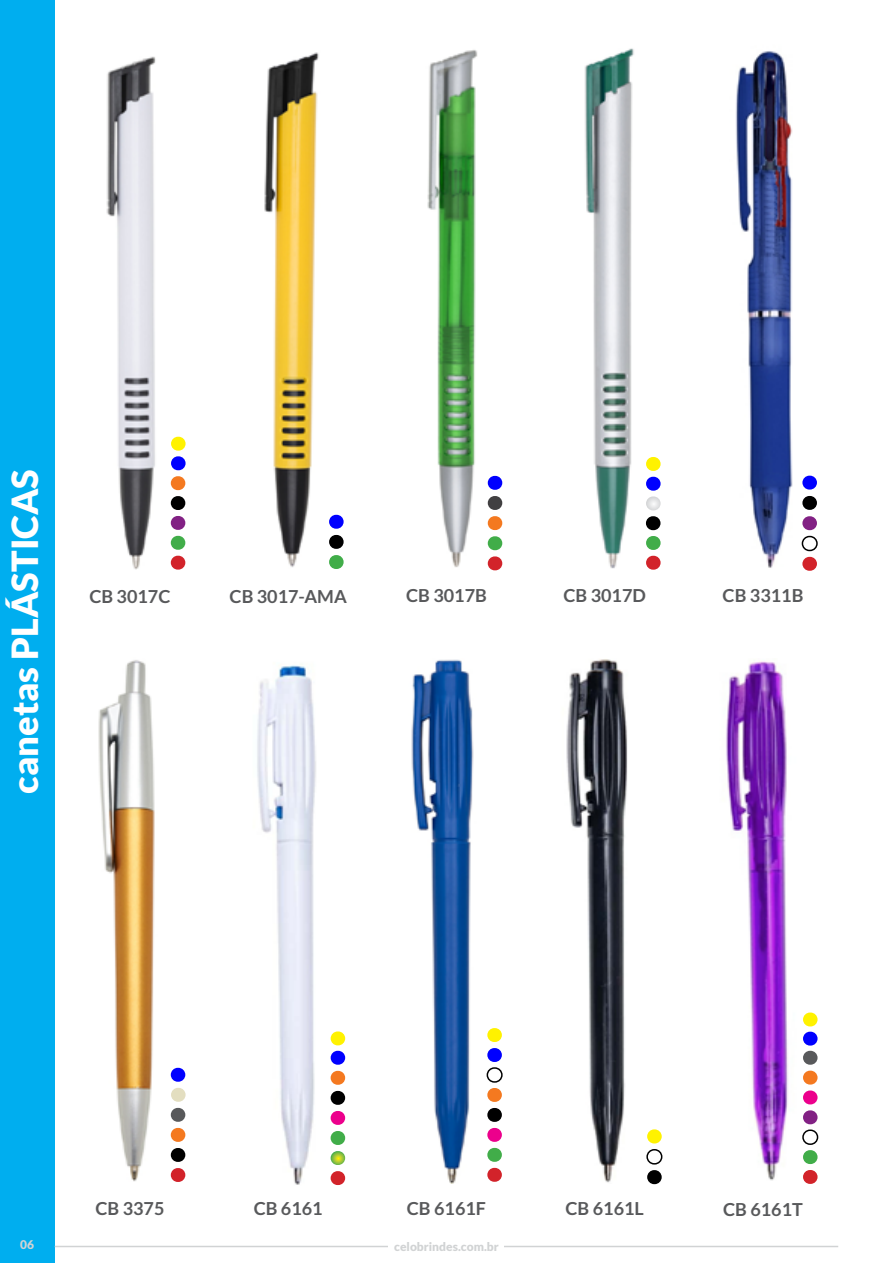
<style>
.page{position:relative;width:893px;height:1263px;background:#fff}
.page>*{position:absolute;margin:0;border:0;box-sizing:border-box;transform-origin:0 0}
.t1{font:900 36px "Lato";color:#fff}
.t2{font:700 18px "Lato";color:#58595b}
.t3{font:900 12px "Lato";color:#d1d3d4}
</style>
<div class="page">
<img style="left:427px;top:50px;width:51px;height:518px">
<div style="left:488px;top:516px;width:14px;height:14px;background:#f47920;border-radius:7px"></div>
<div style="left:488px;top:496px;width:14px;height:14px;background:#414042;border-radius:7px"></div>
<div style="left:488px;top:476px;width:14px;height:14px;background:#00f;border-radius:7px"></div>
<div style="left:488px;top:536px;width:14px;height:14px;background:#41ad49;border-radius:7px"></div>
<div style="left:488px;top:556px;width:14px;height:14px;background:#d2232a;border-radius:7px"></div>
<img style="left:735px;top:51px;width:58px;height:517px">
<div style="left:802px;top:557px;width:15px;height:14px;background:#d2232a;border-radius:7px"></div>
<div style="left:802px;top:536px;width:16px;height:15px;border:2px solid #000;border-radius:7px"></div>
<div style="left:802px;top:516px;width:15px;height:14px;background:#822184;border-radius:7px"></div>
<div style="left:802px;top:496px;width:15px;height:14px;background:#000;border-radius:7px"></div>
<div style="left:802px;top:476px;width:15px;height:14px;background:#00f;border-radius:7px"></div>
<img style="left:584px;top:48px;width:50px;height:521px">
<div style="left:646px;top:477px;width:15px;height:14px;background:#00f;border-radius:7px"></div>
<div style="left:646px;top:457px;width:15px;height:14px;background:#fff200;border-radius:7px"></div>
<svg style="left:646px;top:496px;width:15px;height:14px"></svg>
<div style="left:646px;top:516px;width:14px;height:14px;background:#000;border-radius:7px"></div>
<div style="left:646px;top:536px;width:15px;height:14px;background:#41ad49;border-radius:7px"></div>
<div style="left:646px;top:556px;width:15px;height:14px;background:#d2232a;border-radius:7px"></div>
<img style="left:257px;top:665px;width:81px;height:520px">
<div style="left:331px;top:1091px;width:14px;height:14px;background:#000;border-radius:7px"></div>
<div style="left:331px;top:1071px;width:14px;height:14px;background:#f47920;border-radius:7px"></div>
<div style="left:331px;top:1051px;width:14px;height:14px;background:#00f;border-radius:7px"></div>
<div style="left:331px;top:1031px;width:14px;height:14px;background:#fff200;border-radius:7px"></div>
<div style="left:331px;top:1111px;width:14px;height:14px;background:#ec008c;border-radius:7px"></div>
<div style="left:331px;top:1131px;width:14px;height:14px;background:#41ad49;border-radius:7px"></div>
<svg style="left:331px;top:1151px;width:14px;height:14px"></svg>
<div style="left:331px;top:1171px;width:14px;height:14px;background:#d2232a;border-radius:7px"></div>
<img style="left:98px;top:660px;width:57px;height:522px">
<div style="left:171px;top:1108px;width:14px;height:14px;background:#58595b;border-radius:7px"></div>
<div style="left:171px;top:1088px;width:15px;height:14px;background:#e3dec0;border-radius:7px"></div>
<div style="left:171px;top:1068px;width:14px;height:14px;background:#00f;border-radius:7px"></div>
<div style="left:171px;top:1128px;width:14px;height:14px;background:#f47920;border-radius:7px"></div>
<div style="left:171px;top:1148px;width:14px;height:14px;background:#000;border-radius:7px"></div>
<div style="left:171px;top:1168px;width:14px;height:14px;background:#d2232a;border-radius:7px"></div>
<img style="left:264px;top:52px;width:67px;height:515px">
<div style="left:329px;top:515px;width:15px;height:14px;background:#00f;border-radius:7px"></div>
<div style="left:329px;top:535px;width:15px;height:14px;background:#000;border-radius:7px"></div>
<div style="left:329px;top:555px;width:15px;height:14px;background:#41ad49;border-radius:7px"></div>
<img style="left:106px;top:56px;width:50px;height:513px">
<div style="left:171px;top:476px;width:14px;height:14px;background:#f47920;border-radius:7px"></div>
<div style="left:171px;top:456px;width:15px;height:14px;background:#00f;border-radius:7px"></div>
<div style="left:171px;top:437px;width:15px;height:14px;background:#fff200;border-radius:7px"></div>
<div style="left:171px;top:496px;width:14px;height:14px;background:#000;border-radius:7px"></div>
<div style="left:171px;top:516px;width:14px;height:14px;background:#822184;border-radius:7px"></div>
<div style="left:171px;top:536px;width:14px;height:14px;background:#41ad49;border-radius:7px"></div>
<div style="left:171px;top:556px;width:14px;height:14px;background:#d2232a;border-radius:7px"></div>
<img style="left:411px;top:659px;width:63px;height:524px">
<div style="left:487px;top:1067px;width:16px;height:16px;border:2px solid #000;border-radius:7px"></div>
<div style="left:487px;top:1048px;width:15px;height:14px;background:#00f;border-radius:7px"></div>
<div style="left:487px;top:1028px;width:15px;height:14px;background:#fff200;border-radius:7px"></div>
<div style="left:487px;top:1088px;width:15px;height:14px;background:#f47920;border-radius:7px"></div>
<div style="left:487px;top:1108px;width:15px;height:14px;background:#000;border-radius:7px"></div>
<div style="left:487px;top:1128px;width:15px;height:14px;background:#ec008c;border-radius:7px"></div>
<div style="left:487px;top:1148px;width:15px;height:14px;background:#41ad49;border-radius:7px"></div>
<div style="left:487px;top:1168px;width:15px;height:14px;background:#d2232a;border-radius:7px"></div>
<img style="left:566px;top:659px;width:88px;height:524px">
<div style="left:647px;top:1129px;width:15px;height:14px;background:#fff200;border-radius:7px"></div>
<div style="left:647px;top:1150px;width:15px;height:14px;background:#fff;border-radius:7px"></div>
<div style="left:646px;top:1149px;width:16px;height:15px;border:2px solid #000;border-radius:7px"></div>
<div style="left:647px;top:1170px;width:15px;height:14px;background:#000;border-radius:7px"></div>
<img style="left:726px;top:661px;width:85px;height:520px">
<div style="left:803px;top:1090px;width:14px;height:14px;background:#ec008c;border-radius:7px"></div>
<div style="left:803px;top:1110px;width:14px;height:14px;background:#822184;border-radius:7px"></div>
<div style="left:803px;top:1130px;width:14px;height:14px;background:#fff;border-radius:7px"></div>
<div style="left:802px;top:1129px;width:16px;height:16px;border:2px solid #000;border-radius:7px"></div>
<div style="left:803px;top:1150px;width:14px;height:14px;background:#41ad49;border-radius:7px"></div>
<div style="left:803px;top:1170px;width:14px;height:14px;background:#d2232a;border-radius:7px"></div>
<div style="left:803px;top:1071px;width:14px;height:13px;background:#f47920;border-radius:7px"></div>
<div style="left:803px;top:1051px;width:14px;height:14px;background:#58595b;border-radius:7px"></div>
<div style="left:803px;top:1032px;width:14px;height:13px;background:#00f;border-radius:7px"></div>
<div style="left:803px;top:1012px;width:14px;height:14px;background:#fff200;border-radius:7px"></div>
<div style="left:0;top:0;width:54px;height:1263px;background:#00aeef"></div>
<hr style="left:55px;top:1246px;width:783px;height:1px;background:#d1d3d4">
<div style="left:389px;top:1241px;width:115px;height:11px;background:#fff"></div>
<h1 class="t1" style="left:4px;top:794px;width:326px;rotate:-90deg">canetas PLÁSTICAS</h1>
<p class="t2" style="left:89px;top:586px;width:83px">CB 3017C</p>
<p class="t2" style="left:230px;top:586px;width:119px">CB 3017-AMA</p>
<p class="t2" style="left:406px;top:585px;width:82px">CB 3017B</p>
<p class="t2" style="left:563px;top:585px;width:84px">CB 3017D</p>
<p class="t2" style="left:723px;top:585px;width:82px">CB 3311B</p>
<p class="t2" style="left:95px;top:1198px;width:71px">CB 3375</p>
<p class="t2" style="left:254px;top:1198px;width:71px">CB 6161</p>
<p class="t2" style="left:407px;top:1198px;width:81px">CB 6161F</p>
<p class="t2" style="left:566px;top:1198px;width:80px">CB 6161L</p>
<p class="t2" style="left:723px;top:1199px;width:81px">CB 6161T</p>
<p class="t3" style="left:20px;top:1237px;width:15px">06</p>
<p class="t3" style="left:394px;top:1239px;width:106px">celobrindes.com.br</p>
</div>
